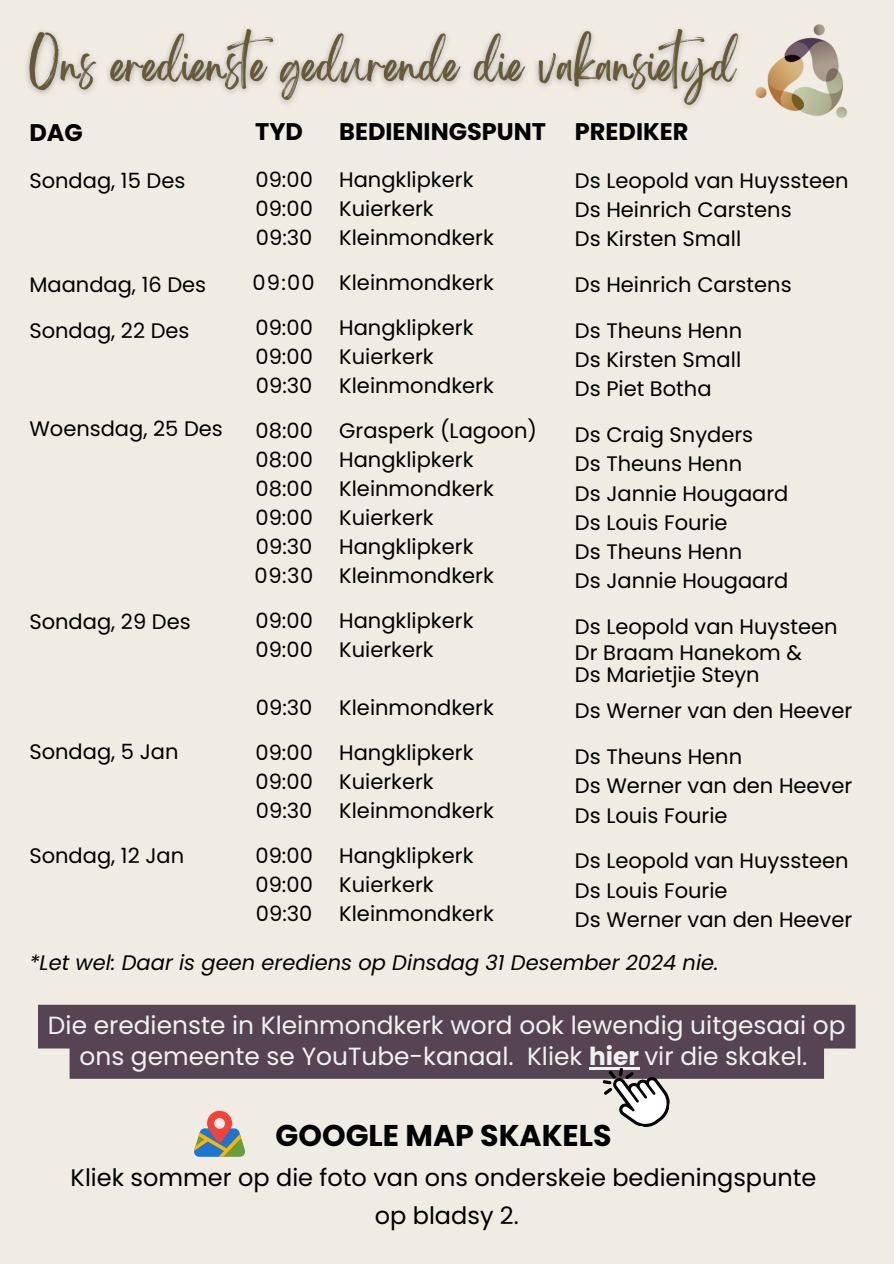
<style>
.page{position:relative;width:894px;height:1264px;background:#fff}
.page>*{position:absolute;margin:0;border:0;box-sizing:border-box;transform-origin:0 0}
.t1{font:700 30px "Poppins";color:#000}
.t2{font:24.9px/30.3px "Poppins";color:#f1f1f1;text-align:center}
.t3{font:24px/38.2px "Poppins";color:#000;text-align:center}
.t4{font:700 24px "Poppins";color:#000}
.t5{font:21px "Poppins";color:#000}
.t6{font:italic 21px "Poppins";color:#000}
.s1{font-weight:700}
</style>
<div class="page">
<div style="left:0;top:0;width:893px;height:1263px;background:#f0ebe3"></div>
<svg style="left:194px;top:1110px;width:51px;height:46px"></svg>
<div style="left:38px;top:1004px;width:817px;height:74px;background:#564452"></div>
<hr style="left:589px;top:1066px;width:50px;height:3px;background:#f1f1f1">
<svg style="left:602px;top:1067px;width:71px;height:60px"></svg>
<img style="left:26px;top:29px;width:714px;height:79px">
<img style="left:755px;top:24px;width:93px;height:94px">
<p class="t4" style="left:29px;top:116px;width:55px">DAG</p>
<p class="t5" style="left:29px;top:166px;width:157px">Sondag, 15 Des</p>
<p class="t5" style="left:29px;top:270px;width:178px">Maandag, 16 Des</p>
<p class="t5" style="left:29px;top:316px;width:162px">Sondag, 22 Des</p>
<p class="t5" style="left:29px;top:414px;width:195px">Woensdag, 25 Des</p>
<p class="t5" style="left:29px;top:606px;width:163px">Sondag, 29 Des</p>
<p class="t5" style="left:29px;top:736px;width:151px">Sondag, 5 Jan</p>
<h2 class="t5" style="left:29px;top:841px;width:156px">Sondag, 12 Jan</h2>
<p class="t4" style="left:255px;top:115px;width:49px">TYD</p>
<p class="t5" style="left:255px;top:164px;width:59px">09:00</p>
<p class="t5" style="left:255px;top:193px;width:59px">09:00</p>
<p class="t5" style="left:256px;top:222px;width:58px">09:30</p>
<p class="t5" style="left:252px;top:267px;width:64px">09:00</p>
<p class="t5" style="left:255px;top:312px;width:59px">09:00</p>
<p class="t5" style="left:255px;top:341px;width:59px">09:00</p>
<p class="t5" style="left:256px;top:370px;width:58px">09:30</p>
<p class="t5" style="left:255px;top:415px;width:59px">08:00</p>
<p class="t5" style="left:255px;top:444px;width:59px">08:00</p>
<p class="t5" style="left:255px;top:473px;width:59px">08:00</p>
<p class="t5" style="left:255px;top:502px;width:59px">09:00</p>
<p class="t5" style="left:256px;top:531px;width:58px">09:30</p>
<p class="t5" style="left:254px;top:560px;width:60px">09:30</p>
<p class="t5" style="left:255px;top:605px;width:59px">09:00</p>
<p class="t5" style="left:255px;top:634px;width:59px">09:00</p>
<p class="t5" style="left:256px;top:692px;width:58px">09:30</p>
<p class="t5" style="left:255px;top:737px;width:59px">09:00</p>
<p class="t5" style="left:255px;top:766px;width:59px">09:00</p>
<p class="t5" style="left:256px;top:795px;width:58px">09:30</p>
<p class="t5" style="left:255px;top:840px;width:59px">09:00</p>
<p class="t5" style="left:255px;top:869px;width:59px">09:00</p>
<h2 class="t5" style="left:256px;top:898px;width:58px">09:30</h2>
<p class="t4" style="left:339px;top:115px;width:208px">BEDIENINGSPUNT</p>
<p class="t5" style="left:339px;top:164px;width:136px">Hangklipkerk</p>
<p class="t5" style="left:339px;top:193px;width:96px">Kuierkerk</p>
<p class="t5" style="left:339px;top:222px;width:156px">Kleinmondkerk</p>
<p class="t5" style="left:339px;top:267px;width:156px">Kleinmondkerk</p>
<p class="t5" style="left:339px;top:312px;width:136px">Hangklipkerk</p>
<p class="t5" style="left:339px;top:341px;width:96px">Kuierkerk</p>
<p class="t5" style="left:339px;top:370px;width:156px">Kleinmondkerk</p>
<p class="t5" style="left:339px;top:415px;width:199px">Grasperk (Lagoon)</p>
<p class="t5" style="left:339px;top:444px;width:136px">Hangklipkerk</p>
<p class="t5" style="left:339px;top:473px;width:156px">Kleinmondkerk</p>
<p class="t5" style="left:339px;top:502px;width:96px">Kuierkerk</p>
<p class="t5" style="left:339px;top:531px;width:136px">Hangklipkerk</p>
<p class="t5" style="left:339px;top:560px;width:156px">Kleinmondkerk</p>
<p class="t5" style="left:339px;top:605px;width:136px">Hangklipkerk</p>
<p class="t5" style="left:339px;top:634px;width:96px">Kuierkerk</p>
<p class="t5" style="left:339px;top:692px;width:156px">Kleinmondkerk</p>
<p class="t5" style="left:339px;top:737px;width:136px">Hangklipkerk</p>
<p class="t5" style="left:339px;top:766px;width:96px">Kuierkerk</p>
<p class="t5" style="left:339px;top:795px;width:156px">Kleinmondkerk</p>
<p class="t5" style="left:339px;top:840px;width:136px">Hangklipkerk</p>
<p class="t5" style="left:339px;top:869px;width:96px">Kuierkerk</p>
<h2 class="t5" style="left:339px;top:898px;width:156px">Kleinmondkerk</h2>
<p class="t4" style="left:574px;top:115px;width:115px">PREDIKER</p>
<p class="t5" style="left:574px;top:166px;width:275px">Ds Leopold van Huyssteen</p>
<p class="t5" style="left:574px;top:195px;width:218px">Ds Heinrich Carstens</p>
<p class="t5" style="left:574px;top:224px;width:168px">Ds Kirsten Small</p>
<p class="t5" style="left:574px;top:270px;width:218px">Ds Heinrich Carstens</p>
<p class="t5" style="left:574px;top:316px;width:169px">Ds Theuns Henn</p>
<p class="t5" style="left:574px;top:345px;width:168px">Ds Kirsten Small</p>
<p class="t5" style="left:574px;top:374px;width:138px">Ds Piet Botha</p>
<p class="t5" style="left:574px;top:420px;width:180px">Ds Craig Snyders</p>
<p class="t5" style="left:574px;top:449px;width:169px">Ds Theuns Henn</p>
<p class="t5" style="left:574px;top:478px;width:215px">Ds Jannie Hougaard</p>
<p class="t5" style="left:574px;top:508px;width:154px">Ds Louis Fourie</p>
<p class="t5" style="left:574px;top:537px;width:169px">Ds Theuns Henn</p>
<p class="t5" style="left:574px;top:566px;width:215px">Ds Jannie Hougaard</p>
<p class="t5" style="left:574px;top:612px;width:264px">Ds Leopold van Huysteen</p>
<p class="t5" style="left:574px;top:637px;width:228px">Dr Braam Hanekom &amp;</p>
<p class="t5" style="left:574px;top:660px;width:186px">Ds Marietjie Steyn</p>
<p class="t5" style="left:574px;top:696px;width:279px">Ds Werner van den Heever</p>
<p class="t5" style="left:574px;top:742px;width:169px">Ds Theuns Henn</p>
<p class="t5" style="left:574px;top:771px;width:279px">Ds Werner van den Heever</p>
<p class="t5" style="left:574px;top:800px;width:154px">Ds Louis Fourie</p>
<p class="t5" style="left:574px;top:846px;width:275px">Ds Leopold van Huyssteen</p>
<p class="t5" style="left:574px;top:875px;width:154px">Ds Louis Fourie</p>
<h3 class="t5" style="left:574px;top:904px;width:279px">Ds Werner van den Heever</h3>
<p class="t6" style="left:29px;top:948px;width:690px">*Let wel: Daar is geen erediens op Dinsdag 31 Desember 2024 nie.</p>
<h2 class="t2" style="left:48px;top:1010px;width:799px">Die eredienste in Kleinmondkerk word ook lewendig uitgesaai op ons gemeente se YouTube-kanaal. Kliek <span class="s1">hier</span> vir die skakel.</h2>
<p class="t1" style="left:275px;top:1114px;width:337px">GOOGLE MAP SKAKELS</p>
<p class="t3" style="left:71px;top:1158px;width:747px">Kliek sommer op die foto van ons onderskeie bedieningspunte op bladsy 2.</p>
</div>
